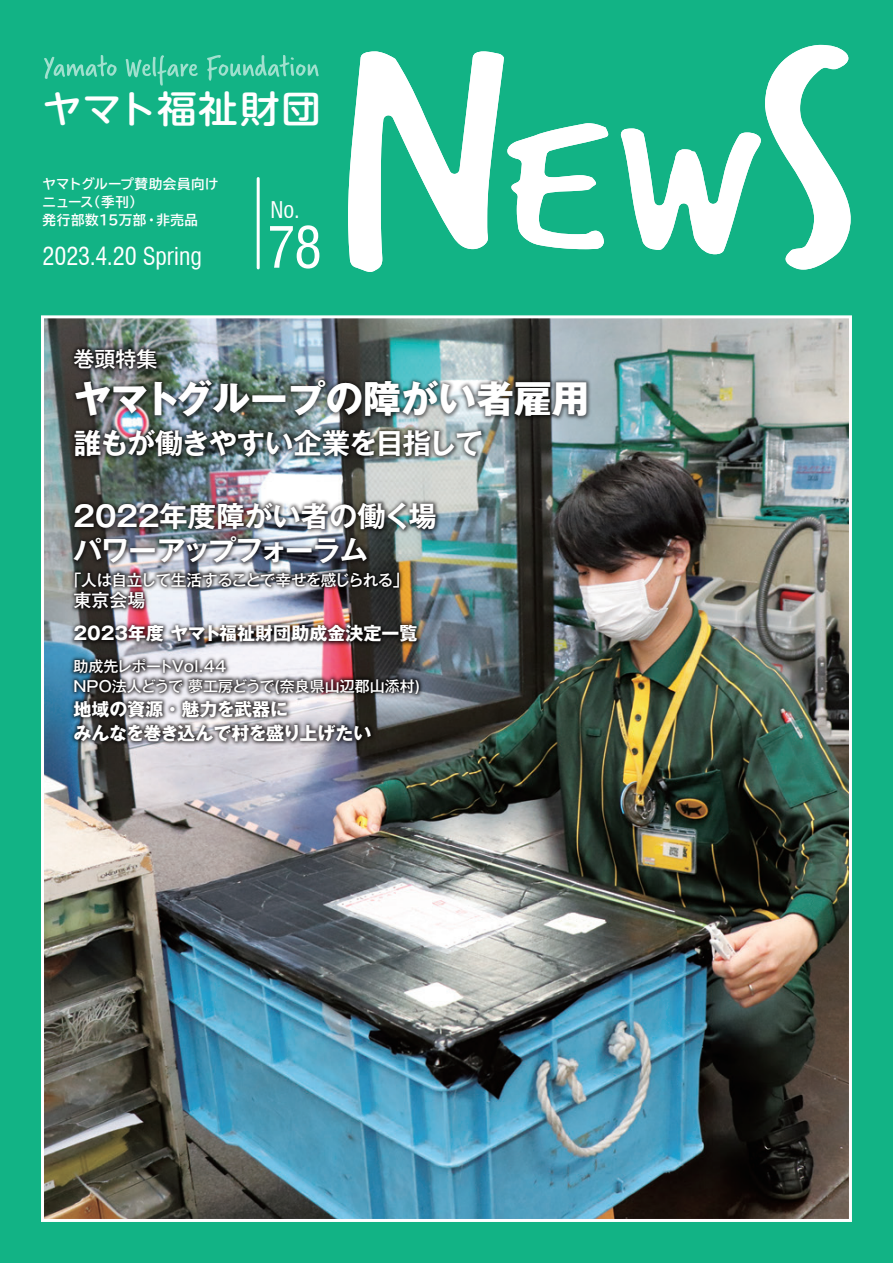
<style>
.page{position:relative;width:893px;height:1263px;background:#12b385}
.page>*{position:absolute;margin:0;border:0;box-sizing:border-box;transform-origin:0 0}
.t1{font:condensed 55.95px "Swiss 721 BT";color:#fff}
.t2{font:700 37.8px "Gothic MB101 Pro";color:#fff}
.t3{font:500 37.35px "UD Shin M Go Pro";letter-spacing:.01em;color:#fff;scale:1.07 1}
.t4{font:700 28.35px/34px "Gothic MB101 Pro De";letter-spacing:-.03em;color:#fff}
.t5{font:condensed 24.15px "Swiss 721 BT";color:#fff}
.t6{font:condensed 22.5px "Swiss 721 BT";color:#fff}
.t7{font:500 21px "Gothic MB101 Pro";color:#fff}
.t8{font:700 18px/24px "Gothic MB101 Pro";color:#fff}
.t9{font:500 18px "Gothic MB101 Pro";color:#fff}
.t10{font:500 15.6px "Gothic MB101 Pro";letter-spacing:-.045em;color:#fff}
.t11{font:500 15px/19.5px "Gothic MB101 Pro";color:#fff}
.t12{font:700 13.5px/18px "TBUD Go Std";letter-spacing:.035em;color:#fff}
</style>
<div class="page">
<img style="left:45px;top:319px;width:803px;height:899px">
<img style="left:41px;top:622px;width:434px;height:177px">
<img style="left:41px;top:622px;width:432px;height:77px">
<img style="left:41px;top:622px;width:415px;height:44px">
<img style="left:41px;top:515px;width:451px;height:107px">
<img style="left:213px;top:325px;width:432px;height:151px">
<img style="left:41px;top:315px;width:172px;height:59px">
<img style="left:41px;top:374px;width:497px;height:141px">
<svg style="left:44px;top:55px;width:73px;height:24px"></svg>
<svg style="left:126px;top:55px;width:72px;height:31px"></svg>
<svg style="left:207px;top:55px;width:112px;height:26px"></svg>
<svg style="left:348px;top:51px;width:260px;height:221px"></svg>
<svg style="left:621px;top:45px;width:230px;height:225px"></svg>
<hr style="left:257px;top:179px;width:3px;height:89px;background:#fff">
<h3 class="t3" style="left:43px;top:79px;width:262px">ヤマト福祉財団</h3>
<p class="t12" style="left:87px;top:175px;width:133px;text-indent:-45px">ヤマトグループ賛助会員向け（季刊(</p>
<p class="t12" style="left:43px;top:193px;width:157px">ニュース<br>発行部数15万部・非売品</p>
<h3 class="t5" style="left:43px;top:242px;width:161px">2023.4.20 Spring</h3>
<p class="t7" style="left:73px;top:341px;width:86px">巻頭特集</p>
<p class="t6" style="left:271px;top:197px;width:31px">No.</p>
<h1 class="t1" style="left:267px;top:214px;width:56px">78</h1>
<h2 class="t2" style="left:73px;top:367px;width:518px">ヤマトグループの障がい者雇用</h2>
<h3 class="t4" style="left:73px;top:423px;width:411px">誰もが働きやすい企業を目指して</h3>
<h3 class="t4" style="left:73px;top:496px;width:365px">2022年度障がい者の働く場パワーアップフォーラム</h3>
<p class="t10" style="left:66px;top:567px;width:344px">「人は自立して生活することで幸せを感じられる「</p>
<p class="t9" style="left:73px;top:585px;width:73px">東京会場</p>
<p class="t8" style="left:73px;top:619px;width:345px">2023年度ヤマト福祉財団助成金決定一覧</p>
<p class="t11" style="left:73px;top:655px;width:348px">助成先レポートVol.44<br>NPO法人どうで夢工房どうで(奈良県山辺郡山添村(</p>
<p class="t8" style="left:73px;top:695px;width:300px">地域の資源・魅力を武器に<br>みんなを巻き込んで村を盛り上げたい</p>
</div>
